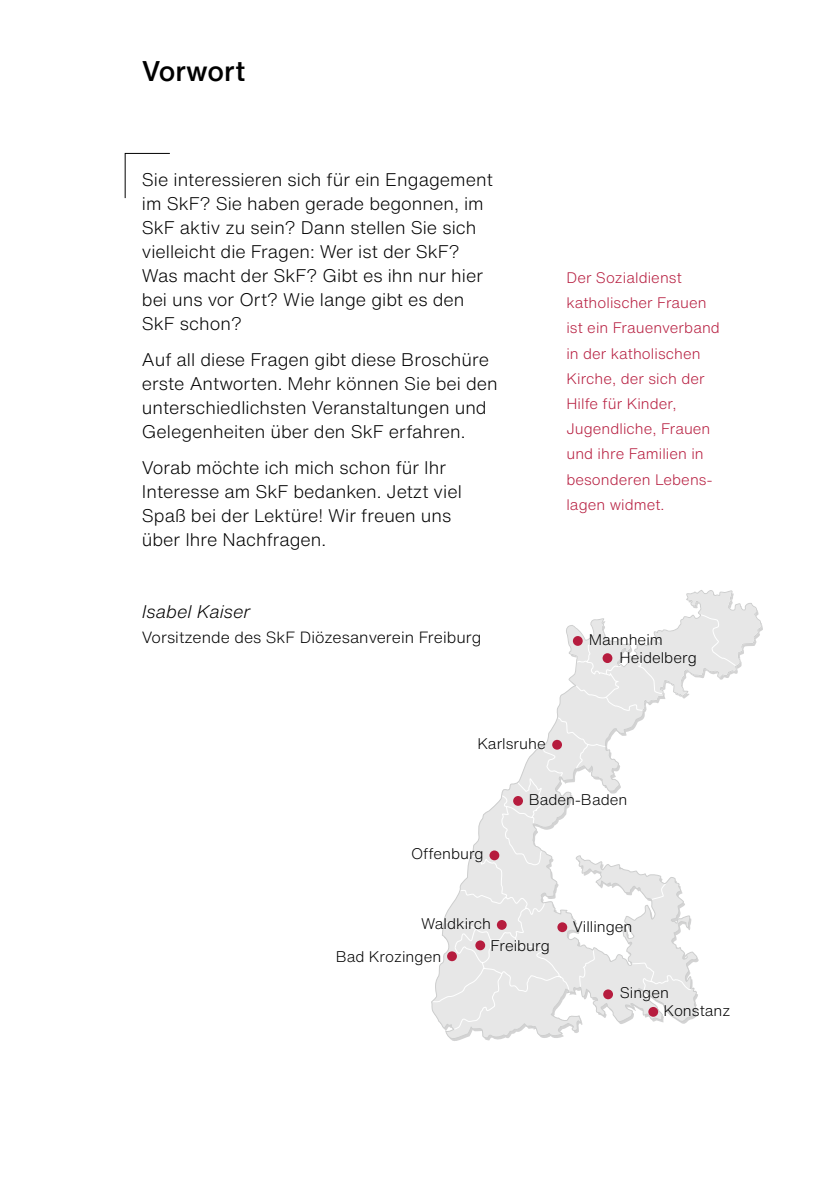
<style>
.page{position:relative;width:840px;height:1191px;background:#fff}
.page>*{position:absolute;margin:0;border:0;box-sizing:border-box;transform-origin:0 0}
.t1{font:500 28px "Helvetica Now Text";color:#000}
.t2{font:300 18px/24px "Helvetica Now Text";color:#000}
.t3{font:italic 300 18px "Helvetica Now Text";color:#000}
.t4{font:300 16px "Helvetica Now Text";color:#000}
.t5{font:300 15.2px/18.4px "Helvetica Now Text";color:#000}
.t6{font:300 15px/25.2px "Helvetica Now Text";letter-spacing:.005em;color:#b61c3e}
</style>
<div class="page">
<svg style="left:124px;top:153px;width:46px;height:46px"></svg>
<svg style="left:431px;top:590px;width:330px;height:449px"></svg>
<div style="left:572px;top:636px;width:10px;height:10px;background:#b61c3e;border-radius:50%"></div>
<div style="left:602px;top:653px;width:10px;height:10px;background:#b61c3e;border-radius:50%"></div>
<div style="left:552px;top:740px;width:9px;height:9px;background:#b61c3e;border-radius:50%"></div>
<div style="left:513px;top:796px;width:9px;height:10px;background:#b61c3e;border-radius:50%"></div>
<div style="left:489px;top:850px;width:10px;height:10px;background:#b61c3e;border-radius:50%"></div>
<div style="left:496px;top:920px;width:10px;height:9px;background:#b61c3e;border-radius:50%"></div>
<div style="left:475px;top:940px;width:10px;height:10px;background:#b61c3e;border-radius:50%"></div>
<div style="left:557px;top:922px;width:10px;height:10px;background:#b61c3e;border-radius:50%"></div>
<div style="left:603px;top:989px;width:9px;height:10px;background:#b61c3e;border-radius:50%"></div>
<div style="left:648px;top:1007px;width:9px;height:9px;background:#b61c3e;border-radius:50%"></div>
<div style="left:447px;top:951px;width:9px;height:10px;background:#b61c3e;border-radius:50%"></div>
<h1 class="t1" style="left:142px;top:50px;width:105px">Vorwort</h1>
<p class="t2" style="left:142px;top:167px;width:352px">Sie interessieren sich für ein Engagement im SkF? Sie haben gerade begonnen, im SkF aktiv zu sein? Dann stellen Sie sich vielleicht die Fragen: Wer ist der SkF?<br>Was macht der SkF? Gibt es ihn nur hier bei uns vor Ort? Wie lange gibt es den SkF schon?</p>
<p class="t2" style="left:142px;top:347px;width:357px">Auf all diese Fragen gibt diese Broschüre erste Antworten. Mehr können Sie bei den unterschiedlichsten Veranstaltungen und Gelegenheiten über den SkF erfahren.</p>
<p class="t2" style="left:142px;top:455px;width:321px">Vorab möchte ich mich schon für Ihr<br>Interesse am SkF bedanken. Jetzt viel<br>Spaß bei der Lektüre! Wir freuen uns über Ihre Nachfragen.</p>
<p class="t3" style="left:142px;top:598px;width:110px">Isabel Kaiser</p>
<p class="t4" style="left:142px;top:625px;width:341px">Vorsitzende des SkF Diözesanverein Freiburg</p>
<p class="t6" style="left:566px;top:264px;width:155px">Der Sozialdienst katholischer Frauen ist ein Frauenverband in der katholischen<br>Kirche, der sich der<br>Hilfe für Kinder,<br>Jugendliche, Frauen und ihre Familien in besonderen Lebens&shy;lagen widmet.</p>
<p class="t5" style="left:619px;top:629px;width:79px;text-indent:-31px">Mannheim<br>Heidelberg</p>
<p class="t5" style="left:477px;top:734px;width:70px">Karlsruhe</p>
<p class="t5" style="left:411px;top:844px;width:74px">Offenburg</p>
<p class="t5" style="left:528px;top:790px;width:100px">Baden-Baden</p>
<p class="t5" style="left:421px;top:914px;width:71px">Waldkirch</p>
<p class="t5" style="left:572px;top:917px;width:61px">Villingen</p>
<p class="t5" style="left:490px;top:936px;width:61px">Freiburg</p>
<p class="t5" style="left:335px;top:946px;width:107px">Bad Krozingen</p>
<p class="t5" style="left:663px;top:983px;width:68px;line-height:17.6px;text-indent:-44px">Singen<br>Konstanz</p>
</div>
